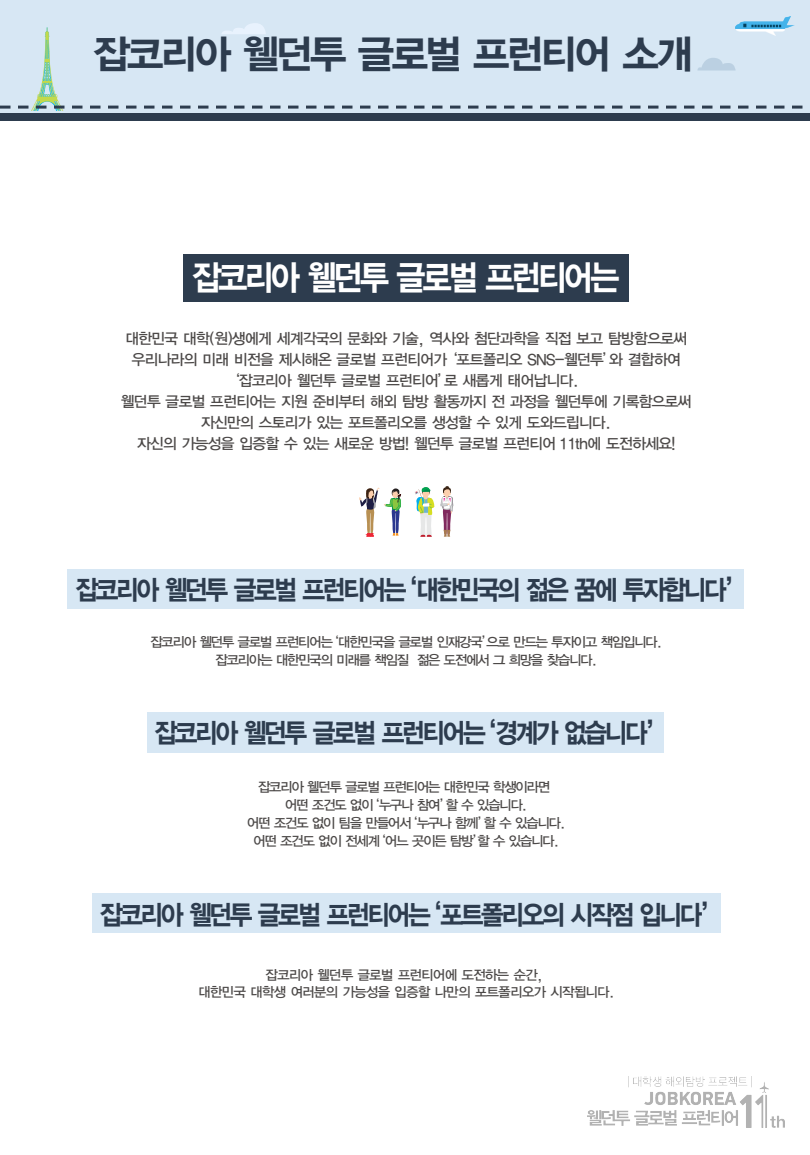
<style>
.page{position:relative;width:810px;height:1155px;background:#fff}
.page>*{position:absolute;margin:0;border:0;box-sizing:border-box;transform-origin:0 0}
.t1{font:39.75px "YGO35";letter-spacing:-.15em;color:#2d3c4e}
.t2{font:34.8px "YGO35";letter-spacing:-.175em;color:#fff;scale:.91 1}
.t3{font:27.15px "YGO35";letter-spacing:-.18em;color:#2d3c4e;scale:.91 1}
.t4{font:15px/21px "YGO33";letter-spacing:-.13em;color:#4c4948;text-align:center}
.t5{font:13.5px/17.9px "YGO33";letter-spacing:-.17em;color:#4c4948;text-align:center}
.t6{font:13.5px/17.9px "YGO33";letter-spacing:-.13em;color:#4c4948;text-align:center}
</style>
<div class="page">
<div style="left:0;top:0;width:810px;height:113px;background:#d7e7f4"></div>
<div style="left:0;top:113px;width:810px;height:7px;background:#2d3c4e"></div>
<svg style="left:0;top:23px;width:803px;height:88px"></svg>
<img style="left:736px;top:17px;width:59px;height:19px">
<img style="left:588px;top:1076px;width:196px;height:51px">
<div style="left:183px;top:254px;width:446px;height:47px;background:#2d3c4e"></div>
<div style="left:148px;top:712px;width:516px;height:40px;background:#d7e7f4"></div>
<div style="left:92px;top:893px;width:628px;height:40px;background:#d7e7f4"></div>
<div style="left:68px;top:569px;width:676px;height:40px;background:#d7e7f4"></div>
<svg style="left:415px;top:486px;width:39px;height:51px"></svg>
<svg style="left:359px;top:487px;width:42px;height:49px"></svg>
<h1 class="t1" style="left:92px;top:30px;width:604px">잡코리아 웰던투 글로벌 프런티어 소개</h1>
<h2 class="t2" style="left:191px;top:257px;width:474px">잡코리아 웰던투 글로벌 프런티어는</h2>
<p class="t4" style="left:120px;top:328px;width:573px">대한민국 대학(원)생에게 세계각국의 문화와 기술, 역사와 첨단과학을 직접 보고 탐방함으로써 우리나라의 미래 비전을 제시해온 글로벌 프런티어가‘포트폴리오 SNS-웰던투’와 결합하여 ‘잡코리아 웰던투 글로벌 프런티어’로 새롭게 태어납니다.<br>웰던투 글로벌 프런티어는 지원 준비부터 해외 탐방 활동까지 전 과정을 웰던투에 기록함으로써 자신만의 스토리가 있는 포트폴리오를 생성할 수 있게 도와드립니다.<br>자신의 가능성을 입증할 수 있는 새로운 방법! 웰던투 글로벌 프런티어 11th에 도전하세요!</p>
<h3 class="t3" style="left:74px;top:574px;width:744px">잡코리아 웰던투 글로벌 프런티어는‘대한민국의 젊은 꿈에 투자합니다’</h3>
<p class="t5" style="left:150px;top:633px;width:515px">잡코리아 웰던투 글로벌 프런티어는‘대한민국을 글로벌 인재강국’으로 만드는 투자이고 책임입니다. 잡코리아는 대한민국의 미래를 책임질 젊은 도전에서 그 희망을 찾습니다.</p>
<h3 class="t3" style="left:154px;top:717px;width:570px">잡코리아 웰던투 글로벌 프런티어는‘경계가 없습니다’</h3>
<p class="t5" style="left:247px;top:778px;width:321px">잡코리아 웰던투 글로벌 프런티어는 대한민국 학생이라면 어떤 조건도 없이‘누구나 참여’할 수 있습니다.<br>어떤 조건도 없이 팀을 만들어서‘누구나 함께’할 수 있습니다. 어떤 조건도 없이 전세계‘어느 곳이든 탐방’할 수 있습니다.</p>
<h3 class="t3" style="left:99px;top:899px;width:691px">잡코리아 웰던투 글로벌 프런티어는‘포트폴리오의 시작점 입니다’</h3>
<p class="t6" style="left:198px;top:966px;width:419px">잡코리아 웰던투 글로벌 프런티어에 도전하는 순간,<br>대한민국 대학생 여러분의 가능성을 입증할 나만의 포트폴리오가 시작됩니다.</p>
</div>
